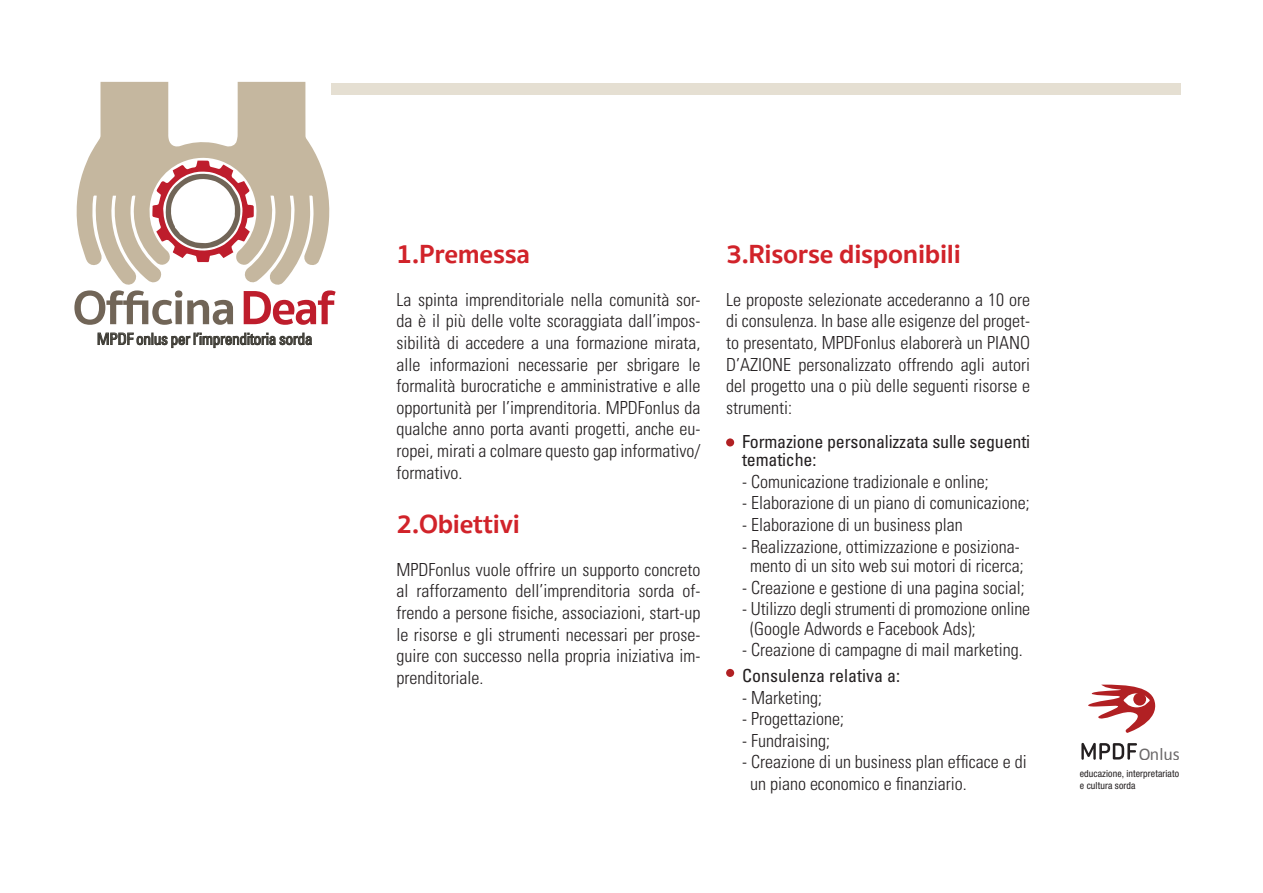
<style>
.page{position:relative;width:1263px;height:893px;background:#fff}
.page>*{position:absolute;margin:0;border:0;box-sizing:border-box;transform-origin:0 0}
.t1{font:700 27px "Sukhumvit Set";letter-spacing:-.01em;color:#d1232a}
.t2{font:300 condensed 18px/21.6px "Univers LT Std";color:#231f20;text-align:justify}
.t3{font:condensed 18px/18px "Univers LT Std";letter-spacing:-.01em;color:#231f20}
.t4{font:17.85px "Calibri";color:#231f20}
.t5{font:condensed 15.9px "Univers LT Std";letter-spacing:-.03em;color:#3f3d36}
.t6{font:condensed 9.9px "Helvetica Neue";letter-spacing:.01em;color:#231f20}
</style>
<div class="page">
<div style="left:331px;top:83px;width:850px;height:11px;background:#e5dfd2"></div>
<svg style="left:1081px;top:743px;width:56px;height:17px"></svg>
<svg style="left:1088px;top:685px;width:68px;height:48px"></svg>
<div style="left:1133px;top:693px;width:13px;height:12px;background:#b12023;border-radius:50%"></div>
<svg style="left:76px;top:82px;width:254px;height:203px;fill:#c5b79f"></svg>
<svg style="left:152px;top:161px;width:102px;height:101px"></svg>
<svg style="left:74px;top:290px;width:159px;height:35px"></svg>
<svg style="left:244px;top:290px;width:92px;height:35px"></svg>
<div style="left:726px;top:438px;width:8px;height:8px;background:#b12023;border-radius:50%"></div>
<div style="left:726px;top:669px;width:8px;height:8px;background:#b12023;border-radius:50%"></div>
<svg style="left:98px;top:333px;width:214px;height:15px"></svg>
<p class="t5" style="left:97px;top:329px;width:217px">MPDF onlus per l’imprenditoria sorda</p>
<p class="t1" style="left:396px;top:233px;width:135px">1.Premessa</p>
<p class="t2" style="left:396px;top:289px;width:306px">La spinta imprenditoriale nella comunità sor&shy;da è il più delle volte scoraggiata dall’impos&shy;sibilità di accedere a una formazione mirata, alle informazioni necessarie per sbrigare le formalità burocratiche e amministrative e alle opportunità per l’imprenditoria. MPDFonlus da qualche anno porta avanti progetti, anche eu&shy;ropei, mirati a colmare questo gap informativo/ formativo.</p>
<p class="t1" style="left:396px;top:503px;width:125px">2.Obiettivi</p>
<p class="t2" style="left:396px;top:559px;width:306px">MPDFonlus vuole offrire un supporto concreto al rafforzamento dell’imprenditoria sorda of&shy;frendo a persone fisiche, associazioni, start-up le risorse e gli strumenti necessari per prose&shy;guire con successo nella propria iniziativa im&shy;prenditoriale.</p>
<p class="t1" style="left:726px;top:233px;width:236px">3.Risorse disponibili</p>
<p class="t2" style="left:726px;top:289px;width:306px">Le proposte selezionate accederanno a 10 ore di consulenza. In base alle esigenze del proget&shy;to presentato, MPDFonlus elaborerà un PIANO D’AZIONE personalizzato offrendo agli autori del progetto una o più delle seguenti risorse e strumenti:</p>
<p class="t3" style="left:742px;top:432px;width:290px">Formazione personalizzata sulle seguenti tematiche:</p>
<p class="t2" style="left:742px;top:471px;width:248px">- Comunicazione tradizionale e online;</p>
<p class="t2" style="left:742px;top:492px;width:289px">- Elaborazione di un piano di comunicazione;</p>
<p class="t2" style="left:742px;top:514px;width:222px">- Elaborazione di un business plan</p>
<p class="t2" style="left:742px;top:535px;width:279px">- Realizzazione, ottimizzazione e posiziona-</p>
<p class="t2" style="left:750px;top:555px;width:275px">mento di un sito web sui motori di ricerca;</p>
<p class="t2" style="left:742px;top:577px;width:284px">- Creazione e gestione di una pagina social;</p>
<p class="t2" style="left:742px;top:598px;width:290px">- Utilizzo degli strumenti di promozione online</p>
<p class="t2" style="left:750px;top:618px;width:227px">(Google Adwords e Facebook Ads);</p>
<p class="t2" style="left:742px;top:639px;width:282px">- Creazione di campagne di mail marketing.</p>
<p class="t3" style="left:742px;top:666px;width:159px">Consulenza relativa a:</p>
<p class="t2" style="left:742px;top:686px;width:81px">- Marketing;</p>
<p class="t2" style="left:742px;top:708px;width:103px">- Progettazione;</p>
<p class="t2" style="left:742px;top:730px;width:89px">- Fundraising;</p>
<p class="t2" style="left:742px;top:751px;width:286px">- Creazione di un business plan efficace e di</p>
<p class="t2" style="left:750px;top:773px;width:218px">un piano economico e finanziario.</p>
<p class="t4" style="left:1138px;top:742px;width:43px">Onlus</p>
<p class="t6" style="left:1080px;top:768px;width:101px">educazione, interpretariato</p>
<p class="t6" style="left:1080px;top:780px;width:57px">e cultura sorda</p>
</div>
